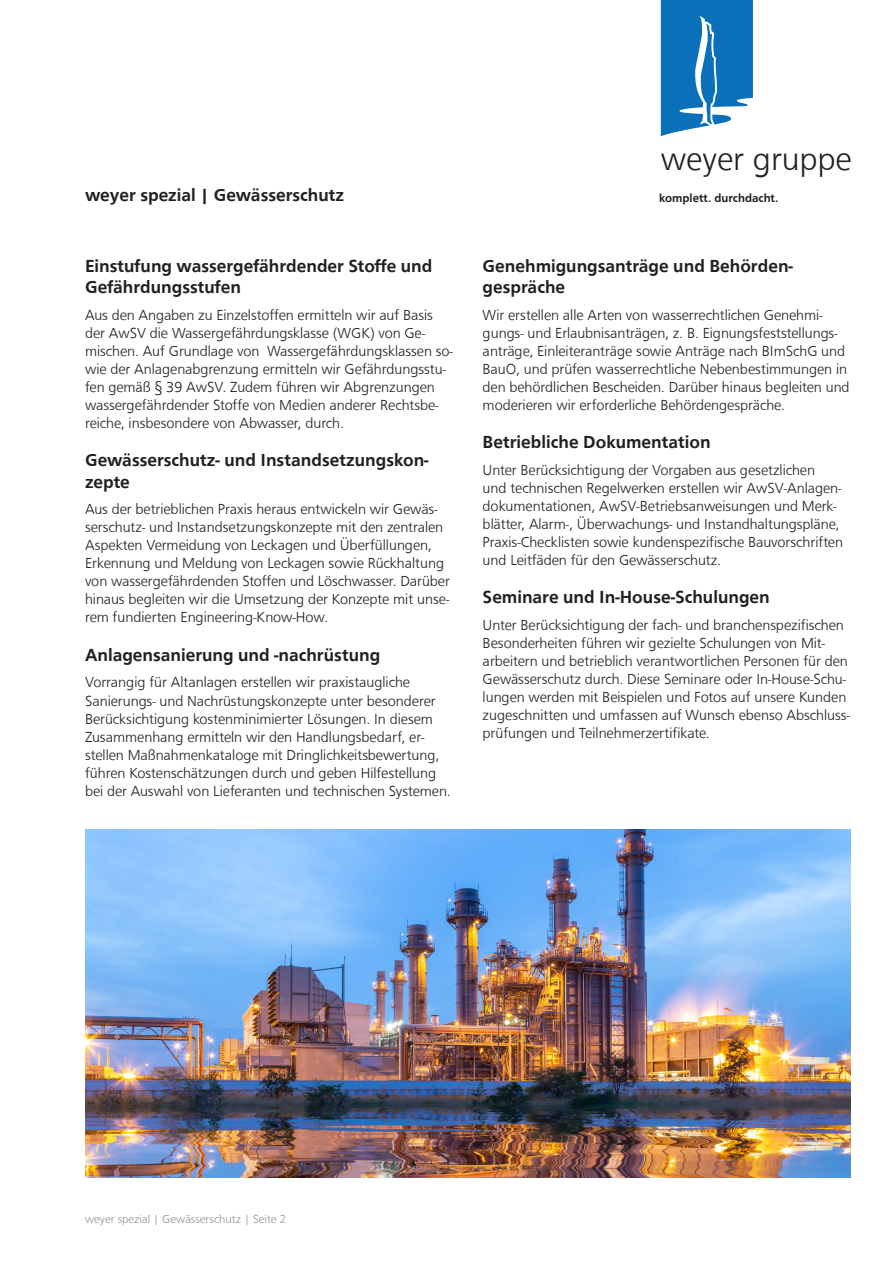
<style>
.page{position:relative;width:893px;height:1263px;background:#fff}
.page>*{position:absolute;margin:0;border:0;box-sizing:border-box;transform-origin:0 0}
.t1{font:300 33.75px "Front Page";letter-spacing:-.005em;color:#231f20}
.t2{font:500 18px/21.6px "Front Page";color:#231f20}
.t3{font:300 15px/18px "Front Page";letter-spacing:-.005em;color:#231f20}
.t4{font:300 12px "Front Page";letter-spacing:-.005em;color:#939598}
.t5{font:500 12px "Front Page";color:#231f20}
</style>
<div class="page">
<svg style="left:661px;top:0;width:92px;height:136px"></svg>
<img style="left:85px;top:829px;width:765px;height:349px">
<p class="t2" style="left:85px;top:185px;width:261px">weyer spezial | Gewässerschutz</p>
<p class="t2" style="left:85px;top:255px;width:349px">Einstufung wassergefährdender Stoffe und<br>Gefährdungsstufen</p>
<p class="t3" style="left:85px;top:306px;width:369px">Aus den Angaben zu Einzelstoffen ermitteln wir auf Basis der AwSV die Wassergefährdungsklasse (WGK) von Ge&shy;mischen. Auf Grundlage von Wassergefährdungsklassen so&shy;wie der Anlagenabgrenzung ermitteln wir Gefährdungsstu&shy;fen gemäß § 39 AwSV. Zudem führen wir Abgrenzungen wassergefährdender Stoffe von Medien anderer Rechtsbe&shy;reiche, insbesondere von Abwasser, durch.</p>
<p class="t2" style="left:85px;top:449px;width:345px">Gewässerschutz- und Instandsetzungskon&shy;zepte</p>
<p class="t3" style="left:85px;top:501px;width:366px">Aus der betrieblichen Praxis heraus entwickeln wir Gewäs&shy;serschutz- und Instandsetzungskonzepte mit den zentralen Aspekten Vermeidung von Leckagen und Überfüllungen, Erkennung und Meldung von Leckagen sowie Rückhaltung von wassergefährdenden Stoffen und Löschwasser. Darüber hinaus begleiten wir die Umsetzung der Konzepte mit unse&shy;rem fundierten Engineering-Know-How.</p>
<p class="t2" style="left:85px;top:644px;width:297px">Anlagensanierung und -nachrüstung</p>
<p class="t3" style="left:85px;top:674px;width:367px">Vorrangig für Altanlagen erstellen wir praxistaugliche Sanierungs- und Nachrüstungskonzepte unter besonderer Berücksichtigung kostenminimierter Lösungen. In diesem Zusammenhang ermitteln wir den Handlungsbedarf, er&shy;stellen Maßnahmenkataloge mit Dringlichkeitsbewertung, führen Kostenschätzungen durch und geben Hilfestellung bei der Auswahl von Lieferanten und technischen Systemen.</p>
<h1 class="t1" style="left:661px;top:140px;width:193px">weyer gruppe</h1>
<p class="t5" style="left:659px;top:192px;width:121px">komplett. durchdacht.</p>
<p class="t2" style="left:483px;top:255px;width:312px">Genehmigungsanträge und Behörden&shy;gespräche</p>
<p class="t3" style="left:483px;top:306px;width:369px">Wir erstellen alle Arten von wasserrechtlichen Genehmi&shy;gungs- und Erlaubnisanträgen, z. B. Eignungsfeststellungs&shy;anträge, Einleiteranträge sowie Anträge nach BImSchG und BauO, und prüfen wasserrechtliche Nebenbestimmungen in den behördlichen Bescheiden. Darüber hinaus begleiten und moderieren wir erforderliche Behördengespräche.</p>
<p class="t2" style="left:483px;top:431px;width:229px">Betriebliche Dokumentation</p>
<p class="t3" style="left:483px;top:461px;width:362px">Unter Berücksichtigung der Vorgaben aus gesetzlichen<br>und technischen Regelwerken erstellen wir AwSV-Anlagen&shy;dokumentationen, AwSV-Betriebsanweisungen und Merk&shy;blätter, Alarm-, Überwachungs- und Instandhaltungspläne, Praxis-Checklisten sowie kundenspezifische Bauvorschriften und Leitfäden für den Gewässerschutz.</p>
<p class="t2" style="left:483px;top:587px;width:289px">Seminare und In-House-Schulungen</p>
<p class="t3" style="left:483px;top:616px;width:369px">Unter Berücksichtigung der fach- und branchenspezifischen Besonderheiten führen wir gezielte Schulungen von Mit&shy;arbeitern und betrieblich verantwortlichen Personen für den Gewässerschutz durch. Diese Seminare oder In-House-Schu&shy;lungen werden mit Beispielen und Fotos auf unsere Kunden zugeschnitten und umfassen auf Wunsch ebenso Abschluss&shy;prüfungen und Teilnehmerzertifikate.</p>
<p class="t4" style="left:85px;top:1212px;width:203px">weyer spezial | Gewässerschutz | Seite 2</p>
</div>
